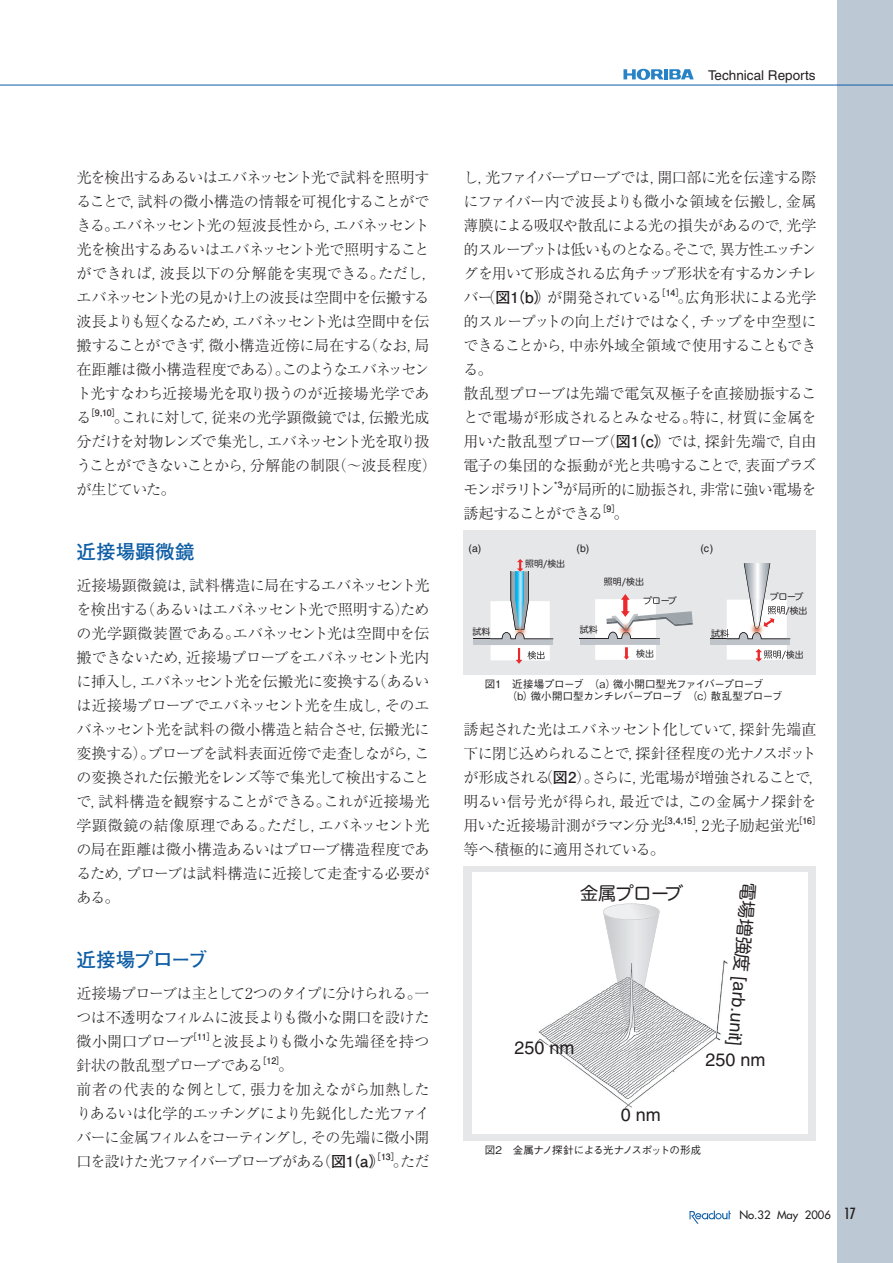
<style>
.page{position:relative;width:893px;height:1263px;background:#fff}
.page>*{position:absolute;margin:0;border:0;box-sizing:border-box;transform-origin:0 0}
.t1{font:700 19.5px "Futo Go B101 Pro";letter-spacing:-.045em;color:#0d5da5}
.t2{font:700 19.5px "Futo Go B101 Pro";letter-spacing:.005em;color:#0d5da5}
.t3{font:18px "Helvetica";color:#231f20}
.t4{font:18px "Hira Maru Pro W4 90 pv RKSJ H";letter-spacing:-.025em;color:#231f20}
.t5{font:300 15px/24px "Ryumin Pro";letter-spacing:-.04em;color:#231f20}
.t6{font:300 15px "Ryumin Pro";color:#231f20}
.t7{font:condensed 15px "Futura";color:#231f20}
.t8{font:13.5px "Helvetica";color:#231f20}
.t9{font:11.25px "Futura";color:#231f20}
.t10{font:500 10.5px/12.3px "Gothic BBB Pro";letter-spacing:-.04em;color:#231f20}
.t11{font:10.5px "Helvetica";color:#231f20}
.t12{font:9px/13.6px "Hira Maru Pro W4 90 pv RKSJ H";letter-spacing:-.015em;color:#231f20}
.t13{font:700 8.7px "Futo Go B101 Pro";letter-spacing:-.01em;color:#231f20}
.s1{font-family:"Futo Go B101 Pro";font-weight:700}
.s2{font-family:"Hira Maru Pro W4 90 pv RKSJ H"}
</style>
<div class="page">
<svg style="left:689px;top:1210px;width:42px;height:14px"></svg>
<svg style="left:623px;top:69px;width:71px;height:11px"></svg>
<div style="left:838px;top:0;width:55px;height:1263px;background:#bcc8d4"></div>
<hr style="left:0;top:85px;width:893px;height:1px;background:#0d5da5">
<div style="left:463px;top:530px;width:353px;height:144px;background:#e6e7e9"></div>
<div style="left:710px;top:639px;width:80px;height:6px;background:#bfc4ca"></div>
<img style="left:727px;top:645px;width:60px;height:15px">
<img style="left:727px;top:639px;width:60px;height:1px">
<svg style="left:710px;top:563px;width:80px;height:76px"></svg>
<img style="left:764px;top:650px;width:22px;height:9px">
<img style="left:768px;top:606px;width:19px;height:9px">
<svg style="left:755px;top:649px;width:7px;height:13px"></svg>
<div style="left:473px;top:639px;width:80px;height:6px;background:#bfc4ca"></div>
<img style="left:490px;top:639px;width:60px;height:21px">
<svg style="left:516px;top:648px;width:6px;height:16px"></svg>
<svg style="left:473px;top:559px;width:80px;height:80px"></svg>
<img style="left:528px;top:651px;width:16px;height:8px">
<div style="left:580px;top:638px;width:79px;height:7px;background:#bfc4ca"></div>
<hr style="left:579px;top:638px;width:30px;height:1px;background:#231f20">
<img style="left:595px;top:645px;width:61px;height:15px">
<svg style="left:595px;top:594px;width:98px;height:45px"></svg>
<svg style="left:624px;top:647px;width:5px;height:13px"></svg>
<div style="left:463px;top:866px;width:353px;height:274px;background:#e6e7e9"></div>
<div style="left:472px;top:872px;width:336px;height:262px;background:#fff"></div>
<img style="left:537px;top:959px;width:191px;height:149px">
<img style="left:613px;top:959px;width:37px;height:69px">
<svg style="left:603px;top:903px;width:57px;height:56px"></svg>
<hr style="left:0;top:191px;width:1px;height:32px;background:#6a83bd">
<hr style="left:0;top:408px;width:1px;height:145px;background:#c7cee8">
<p class="t8" style="left:708px;top:67px;width:109px">Technical Reports</p>
<p class="t5" style="left:77px;top:164px;width:362px">光を検出するあるいはエバネッセント光で試料を照明することで，試料の微小構造の情報を可視化することができる。エバネッセント光の短波長性から，エバネッセント光を検出するあるいはエバネッセント光で照明することができれば，波長以下の分解能を実現できる。ただし，エバネッセント光の見かけ上の波長は空間中を伝搬する波長よりも短くなるため，エバネッセント光は空間中を伝搬することができず，微小構造近傍に局在する（なお，局在距離は微小構造程度である）。このようなエバネッセント光すなわち近接場光を取り扱うのが近接場光学である</p>
<p class="t13" style="left:86px;top:406px;width:36px">［9,10］</p>
<p class="t5" style="left:77px;top:404px;width:362px;text-indent:37px">。これに対して，従来の光学顕微鏡では，伝搬光成分だけを対物レンズで集光し，エバネッセント光を取り扱うことができないことから，分解能の制限（～波長程度）が生じていた。</p>
<h1 class="t2" style="left:77px;top:536px;width:120px">近接場顕微鏡</h1>
<p class="t5" style="left:77px;top:572px;width:354px;text-align:justify">近接場顕微鏡は，試料構造に局在するエバネッセント光を検出する（あるいはエバネッセント光で照明する）ための光学顕微装置である。エバネッセント光は空間中を伝搬できないため，近接場プローブをエバネッセント光内に挿入し，エバネッセント光を伝搬光に変換する（あるいは近接場プローブでエバネッセント光を生成し，そのエバネッセント光を試料の微小構造と結合させ，伝搬光に変換する）。プローブを試料表面近傍で走査しながら，この変換された伝搬光をレンズ等で集光して検出することで，試料構造を観察することができる。これが近接場光学顕微鏡の結像原理である。ただし，エバネッセント光の局在距離は微小構造あるいはプローブ構造程度であるため，プローブは試料構造に近接して走査する必要がある。</p>
<h1 class="t1" style="left:77px;top:944px;width:132px">近接場プローブ</h1>
<p class="t5" style="left:77px;top:980px;width:354px;text-align:justify">近接場プローブは主として2つのタイプに分けられる。一つは不透明なフィルムに波長よりも微小な開口を設けた微小開口プローブ</p>
<p class="t13" style="left:188px;top:1030px;width:28px">［11］</p>
<p class="t5" style="left:77px;top:1028px;width:354px;text-indent:133px">と波長よりも微小な先端径を持つ針状の散乱型プローブである</p>
<p class="t13" style="left:258px;top:1054px;width:28px">［12］</p>
<p class="t5" style="left:77px;top:1052px;width:354px;text-indent:201px">。<br>前者の代表的な例として，張力を加えながら加熱したりあるいは化学的エッチングにより先鋭化した光ファイバーに金属フィルムをコーティングし，その先端に微小開口を設けた光ファイバープローブがある（<span class="s1">図1（a</span> ）</p>
<p class="t13" style="left:372px;top:1150px;width:29px">［13］</p>
<p class="t5" style="left:393px;top:1148px;width:38px">。ただ</p>
<p class="t5" style="left:463px;top:164px;width:354px;text-align:justify">し，光ファイバープローブでは，開口部に光を伝達する際にファイバー内で波長よりも微小な領域を伝搬し，金属薄膜による吸収や散乱による光の損失があるので，光学的スループットは低いものとなる。そこで，異方性エッチングを用いて形成される広角チップ形状を有するカンチレバー（<span class="s1">図1（b）</span>）が開発されている</p>
<p class="t13" style="left:657px;top:286px;width:29px">［14］</p>
<p class="t5" style="left:463px;top:284px;width:354px;text-indent:214px">。広角形状による光学的スループットの向上だけではなく，チップを中空型にできることから，中赤外域全領域で使用することもできる。<br>散乱型プローブは先端で電気双極子を直接励振することで電場が形成されるとみなせる。特に，材質に金属を用いた散乱型プローブ（<span class="s1">図1（c）</span>）では，探針先端で，自由電子の集団的な振動が光と共鳴することで，表面プラズモンポラリトン</p>
<p class="t13" style="left:554px;top:478px;width:10px">*3</p>
<p class="t5" style="left:463px;top:476px;width:354px;text-indent:99px">が局所的に励振され，非常に強い電場を誘起することができる</p>
<p class="t13" style="left:598px;top:502px;width:24px">［9］</p>
<p class="t5" style="left:613px;top:500px;width:16px">。</p>
<p class="t11" style="left:469px;top:542px;width:14px">(a)</p>
<p class="t11" style="left:577px;top:542px;width:14px">(b)</p>
<p class="t11" style="left:700px;top:542px;width:14px">(c)</p>
<p class="t12" style="left:472px;top:624px;width:19px">試料</p>
<p class="t12" style="left:525px;top:556px;width:42px">照明/検出</p>
<p class="t12" style="left:604px;top:574px;width:42px">照明/検出</p>
<p class="t12" style="left:580px;top:622px;width:19px">試料</p>
<p class="t12" style="left:643px;top:593px;width:35px">プローブ</p>
<p class="t12" style="left:711px;top:626px;width:19px">試料</p>
<p class="t12" style="left:767px;top:589px;width:42px">プローブ照明/検出</p>
<p class="t12" style="left:636px;top:646px;width:19px">検出</p>
<p class="t10" style="left:507px;top:676px;width:277px;text-indent:-22px">図1　 近接場プローブ　（a）微小開口型光ファイバープローブ　（b）微小開口型カンチレバープローブ　（c）散乱型プローブ</p>
<p class="t5" style="left:463px;top:716px;width:362px">誘起された光はエバネッセント化していて，探針先端直下に閉じ込められることで，探針径程度の光ナノスポットが形成される（<span class="s1">図2</span>）。さらに，光電場が増強されることで，明るい信号光が得られ，最近では，この金属ナノ探針を用いた近接場計測がラマン分光</p>
<p class="t13" style="left:659px;top:814px;width:43px">［3,4,15］</p>
<p class="t6" style="left:694px;top:814px;width:107px">，2光子励起蛍光</p>
<p class="t13" style="left:794px;top:814px;width:29px">［16］</p>
<p class="t5" style="left:463px;top:836px;width:203px">等へ積極的に適用されている。</p>
<p class="t4" style="left:580px;top:878px;width:104px">金属プローブ</p>
<p class="t3" style="left:515px;top:1037px;width:62px">250 nm</p>
<p class="t3" style="left:621px;top:1105px;width:42px">0 nm</p>
<p class="t3" style="left:759px;top:883px;width:166px;rotate:95deg"><span class="s2">電場増強度</span> [arb.unit]</p>
<p class="t3" style="left:705px;top:1049px;width:62px">250 nm</p>
<p class="t10" style="left:485px;top:1142px;width:218px">図2　金属ナノ探針による光ナノスポットの形成</p>
<p class="t9" style="left:739px;top:1208px;width:93px">No.32 May 2006</p>
<p class="t7" style="left:844px;top:1204px;width:14px">17</p>
</div>
